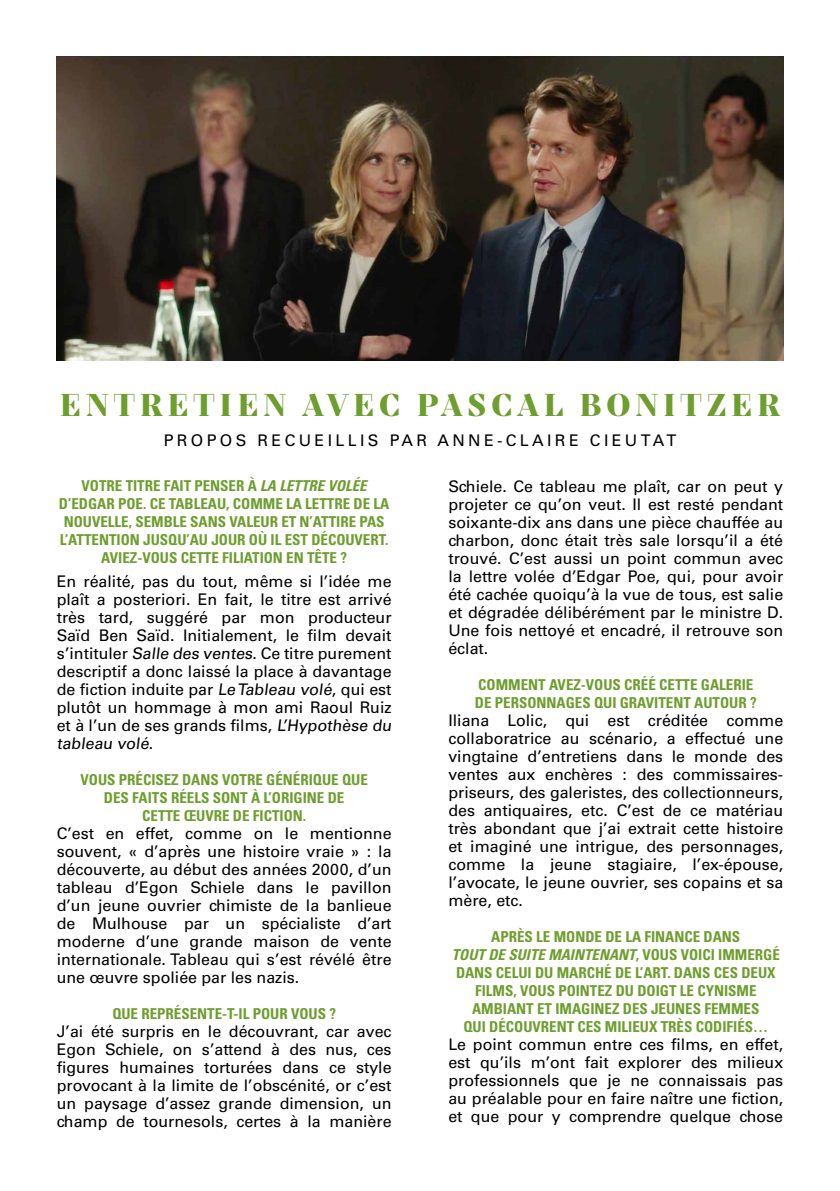
<style>
.page{position:relative;width:840px;height:1191px;background:#fff}
.page>*{position:absolute;margin:0;border:0;box-sizing:border-box;transform-origin:0 0}
.t1{font:900 34px "Mixta Didone Alt";letter-spacing:.15em;color:#6e9e2e}
.t2{font:16px/18px "Univers LT Std";color:#000;text-align:justify}
.t3{font:16px "Univers LT Std";letter-spacing:.21em;color:#000}
.t4{font:700 condensed 15px/18px "Univers LT Std";color:#6e9e2e;text-align:center}
.s1{font-style:italic}
</style>
<div class="page">
<img style="left:57px;top:57px;width:725px;height:303px">
<h1 class="t1" style="left:60px;top:385px;width:720px">ENTRETIEN AVEC PASCAL BONITZER</h1>
<p class="t3" style="left:164px;top:431px;width:513px">PROPOS RECUEILLIS PAR ANNE-CLAIRE CIEUTAT</p>
<p class="t4" style="left:59px;top:476px;width:332px">VOTRE TITRE FAIT PENSER À <span class="s1">LA LETTRE VOLÉE </span>D’EDGAR POE. CE TABLEAU, COMME LA LETTRE DE LA NOUVELLE, SEMBLE SANS VALEUR ET N’ATTIRE PAS L’ATTENTION JUSQU’AU JOUR OÙ IL EST DÉCOUVERT.<br>AVIEZ-VOUS CETTE FILIATION EN TÊTE ?</p>
<p class="t2" style="left:57px;top:572px;width:338px;text-align:left">En réalité, pas du tout, même si l’idée me plaît a posteriori. En fait, le titre est arrivé très tard, suggéré par mon producteur Saïd Ben Saïd. Initialement, le film devait s’intituler Salle des ventes. Ce titre purement descriptif a donc laissé la place à davantage de fiction induite par Le Tableau volé, qui est plutôt un hommage à mon ami Raoul Ruiz et à l’un de ses grands films, L’Hypothèse du tableau volé.</p>
<p class="t4" style="left:80px;top:770px;width:288px">VOUS PRÉCISEZ DANS VOTRE GÉNÉRIQUE QUE<br>DES FAITS RÉELS SONT À L’ORIGINE DE<br>CETTE ŒUVRE DE FICTION.</p>
<p class="t2" style="left:57px;top:824px;width:336px">C’est en effet, comme on le mentionne souvent, « d’après une histoire vraie » : la découverte, au début des années 2000, d’un tableau d’Egon Schiele dans le pavillon d’un jeune ouvrier chimiste de la banlieue de Mulhouse par un spécialiste d’art moderne d’une grande maison de vente internationale. Tableau qui s’est révélé être une œuvre spoliée par les nazis.</p>
<p class="t4" style="left:112px;top:1004px;width:225px">QUE REPRÉSENTE-T-IL POUR VOUS ?</p>
<p class="t2" style="left:57px;top:1022px;width:336px">J’ai été surpris en le découvrant, car avec Egon Schiele, on s’attend à des nus, ces figures humaines torturées dans ce style provocant à la limite de l’obscénité, or c’est un paysage d’assez grande dimension, un champ de tournesols, certes à la manière</p>
<p class="t2" style="left:448px;top:477px;width:336px">Schiele. Ce tableau me plaît, car on peut y projeter ce qu’on veut. Il est resté pendant soixante-dix ans dans une pièce chauffée au charbon, donc était très sale lorsqu’il a été trouvé. C’est aussi un point commun avec la lettre volée d’Edgar Poe, qui, pour avoir été cachée quoiqu’à la vue de tous, est salie et dégradée délibérément par le ministre D.<br>Une fois nettoyé et encadré, il retrouve son éclat.</p>
<p class="t4" style="left:474px;top:675px;width:283px;text-align:left">COMMENT AVEZ-VOUS CRÉÉ CETTE GALERIE<br>DE PERSONNAGES QUI GRAVITENT AUTOUR ?</p>
<p class="t2" style="left:448px;top:711px;width:336px">Iliana Lolic, qui est créditée comme collaboratrice au scénario, a effectué une vingtaine d’entretiens dans le monde des ventes aux enchères : des commissaires&shy;priseurs, des galeristes, des collectionneurs, des antiquaires, etc. C’est de ce matériau très abondant que j’ai extrait cette histoire et imaginé une intrigue, des personnages, comme la jeune stagiaire, l’ex-épouse, l’avocate, le jeune ouvrier, ses copains et sa mère, etc.</p>
<p class="t4" style="left:451px;top:927px;width:329px">APRÈS LE MONDE DE LA FINANCE DANS<br><span class="s1">TOUT DE SUITE MAINTENANT</span>, VOUS VOICI IMMERGÉ DANS CELUI DU MARCHÉ DE L’ART. DANS CES DEUX FILMS, VOUS POINTEZ DU DOIGT LE CYNISME AMBIANT ET IMAGINEZ DES JEUNES FEMMES<br>QUI DÉCOUVRENT CES MILIEUX TRÈS CODIFIÉS…</p>
<p class="t2" style="left:448px;top:1035px;width:336px">Le point commun entre ces films, en effet, est qu’ils m’ont fait explorer des milieux professionnels que je ne connaissais pas au préalable pour en faire naître une fiction, et que pour y comprendre quelque chose</p>
</div>
